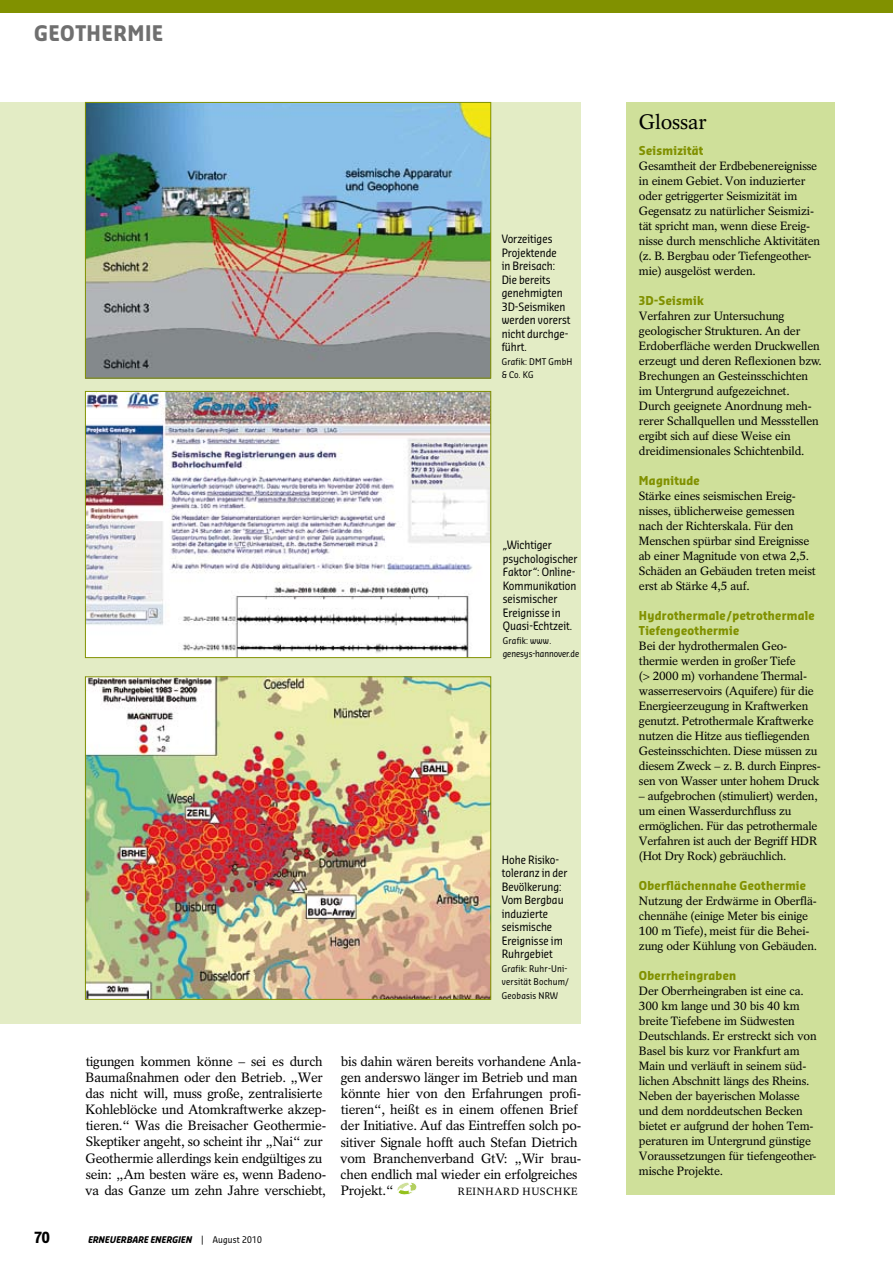
<style>
.page{position:relative;width:893px;height:1263px;background:#fff}
.page>*{position:absolute;margin:0;border:0;box-sizing:border-box;transform-origin:0 0}
.t1{font:700 21px "Sansa Con";letter-spacing:.025em;color:#6f6f6f}
.t2{font:21px "Rotation LT Std";letter-spacing:-.01em;color:#000}
.t3{font:700 15px "Sansa Con";color:#000}
.t4{font:13.5px/16.2px "Rotation LT Std";letter-spacing:-.015em;color:#000}
.t5{font:12px/15px "Rotation LT Std";letter-spacing:-.015em;color:#000}
.t6{font:700 12px/15px "Sansa Con";letter-spacing:.025em;color:#819100}
.t7{font:11.25px/13.5px "Sansa Con";color:#000}
.t8{font:10.5px "Rotation LT Std";color:#000}
.t9{font:9px/13.5px "Sansa Con";letter-spacing:.025em;color:#000}
.t10{font:9px/13.5px "Sansa Con";letter-spacing:-.01em;color:#000}
.t11{font:italic 700 9px "Sansa Con";color:#000}
.s1{font-weight:400;font-style:normal}
</style>
<div class="page">
<div style="left:626px;top:102px;width:208px;height:1093px;background:#cfe09a"></div>
<div style="left:0;top:102px;width:580px;height:921px;background:#e3ecc5"></div>
<img style="left:87px;top:678px;width:402px;height:320px">
<div style="left:85px;top:676px;width:406px;height:324px;border:1px solid #819100"></div>
<svg style="left:397px;top:1182px;width:20px;height:13px"></svg>
<img style="left:87px;top:393px;width:402px;height:263px">
<div style="left:85px;top:391px;width:406px;height:267px;border:1px solid #819100"></div>
<img style="left:87px;top:104px;width:402px;height:272px">
<div style="left:85px;top:102px;width:406px;height:276px;border:1px solid #819100"></div>
<div style="left:0;top:0;width:893px;height:13px;background:#819100"></div>
<h1 class="t1" style="left:34px;top:20px;width:131px">Geothermie</h1>
<p class="t7" style="left:502px;top:232px;width:70px">Vorzeitiges<br>Projektende<br>in Breisach:<br>Die bereits genehmigten<br>3D-Seismiken werden vorerst nicht durchge&shy;führt.</p>
<p class="t9" style="left:502px;top:354px;width:72px">Grafik: DMT GmbH &amp; Co. KG</p>
<p class="t7" style="left:503px;top:538px;width:76px">„Wichtiger psychologischer<br>Faktor“: Online-<br>Kommunikation seismischer<br>Ereignisse in<br>Quasi-Echtzeit.</p>
<p class="t10" style="left:503px;top:633px;width:78px">Grafik: www. genesys-hannover.de</p>
<p class="t7" style="left:502px;top:852px;width:67px">Hohe Risiko&shy;toleranz in der<br>Bevölkerung:<br>Vom Bergbau induzierte seismische<br>Ereignisse im<br>Ruhrgebiet</p>
<p class="t9" style="left:502px;top:961px;width:69px">Grafik: Ruhr-Uni&shy;versität Bochum/<br>Geobasis NRW</p>
<p class="t4" style="left:85px;top:1053px;width:243px">tigungen kommen könne – sei es durch Baumaßnahmen oder den Betrieb. „Wer das nicht will, muss große, zentralisierte Kohleblöcke und Atomkraftwerke akzep&shy;tieren.“ Was die Breisacher Geothermie-Skeptiker angeht, so scheint ihr „Nai“ zur Geothermie allerdings kein endgültiges zu sein: „Am besten wäre es, wenn Badeno&shy;va das Ganze um zehn Jahre verschiebt,</p>
<p class="t4" style="left:340px;top:1053px;width:243px">bis dahin wären bereits vorhandene Anla&shy;gen anderswo länger im Betrieb und man könnte hier von den Erfahrungen profi&shy;tieren“, heißt es in einem offenen Brief der Initiative. Auf das Eintreffen solch po&shy;sitiver Signale hofft auch Stefan Dietrich vom Branchenverband GtV: „Wir brau&shy;chen endlich mal wieder ein erfolgreiches Projekt.“</p>
<p class="t8" style="left:458px;top:1185px;width:17px">Reinhard</p>
<p class="t8" style="left:523px;top:1185px;width:9px">huschke</p>
<p class="t3" style="left:34px;top:1227px;width:17px">70</p>
<p class="t11" style="left:88px;top:1233px;width:175px">ERNEUERBARE ENERGIEN <span class="s1">| August 2010</span></p>
<h1 class="t2" style="left:639px;top:110px;width:69px">Glossar</h1>
<p class="t6" style="left:639px;top:142px;width:66px">Seismizität</p>
<p class="t5" style="left:639px;top:158px;width:183px">Gesamtheit der Erdbebenereignisse in einem Gebiet. Von induzierter oder getriggerter Seismizität im Gegensatz zu natürlicher Seismizi&shy;tät spricht man, wenn diese Ereig&shy;nisse durch menschliche Aktivitäten (z. B. Bergbau oder Tiefengeother&shy;mie) ausgelöst werden.</p>
<p class="t6" style="left:639px;top:292px;width:66px">3D-Seismik</p>
<p class="t5" style="left:639px;top:308px;width:185px">Verfahren zur Untersuchung geologischer Strukturen. An der Erdoberfläche werden Druckwellen erzeugt und deren Reflexionen bzw.<br>Brechungen an Gesteinsschichten im Untergrund aufgezeichnet.<br>Durch geeignete Anordnung meh&shy;rerer Schallquellen und Messstellen ergibt sich auf diese Weise ein dreidimensionales Schichtenbild.</p>
<p class="t6" style="left:639px;top:472px;width:62px">Magnitude</p>
<p class="t5" style="left:639px;top:488px;width:178px">Stärke eines seismischen Ereig&shy;nisses, üblicherweise gemessen nach der Richterskala. Für den<br>Menschen spürbar sind Ereignisse ab einer Magnitude von etwa 2,5.<br>Schäden an Gebäuden treten meist erst ab Stärke 4,5 auf.</p>
<p class="t6" style="left:639px;top:607px;width:177px">Hydrothermale/petrothermale<br>Tiefengeothermie</p>
<p class="t5" style="left:639px;top:638px;width:183px">Bei der hydrothermalen Geo&shy;thermie werden in großer Tiefe<br>(&gt; 2000 m) vorhandene Thermal&shy;wasserreservoirs (Aquifere) für die Energieerzeugung in Kraftwerken genutzt. Petrothermale Kraftwerke nutzen die Hitze aus tiefliegenden Gesteinsschichten. Diese müssen zu diesem Zweck – z. B. durch Einpres&shy;sen von Wasser unter hohem Druck</p>
<p class="t5" style="left:639px;top:788px;width:180px">– aufgebrochen (stimuliert) werden, um einen Wasserdurchfluss zu ermöglichen. Für das petrothermale Verfahren ist auch der Begriff HDR (Hot Dry Rock) gebräuchlich.</p>
<p class="t6" style="left:639px;top:877px;width:169px">Oberflächennahe Geothermie</p>
<p class="t5" style="left:639px;top:893px;width:180px">Nutzung der Erdwärme in Oberflä&shy;chennähe (einige Meter bis einige 100 m Tiefe), meist für die Behei&shy;zung oder Kühlung von Gebäuden.</p>
<p class="t6" style="left:639px;top:967px;width:99px">Oberrheingraben</p>
<p class="t5" style="left:639px;top:983px;width:179px">Der Oberrheingraben ist eine ca.<br>300 km lange und 30 bis 40 km breite Tiefebene im Südwesten<br>Deutschlands. Er erstreckt sich von<br>Basel bis kurz vor Frankfurt am<br>Main und verläuft in seinem süd&shy;lichen Abschnitt längs des Rheins.<br>Neben der bayerischen Molasse und dem norddeutschen Becken bietet er aufgrund der hohen Tem&shy;peraturen im Untergrund günstige<br>Voraussetzungen für tiefengeother&shy;mische Projekte.</p>
</div>
